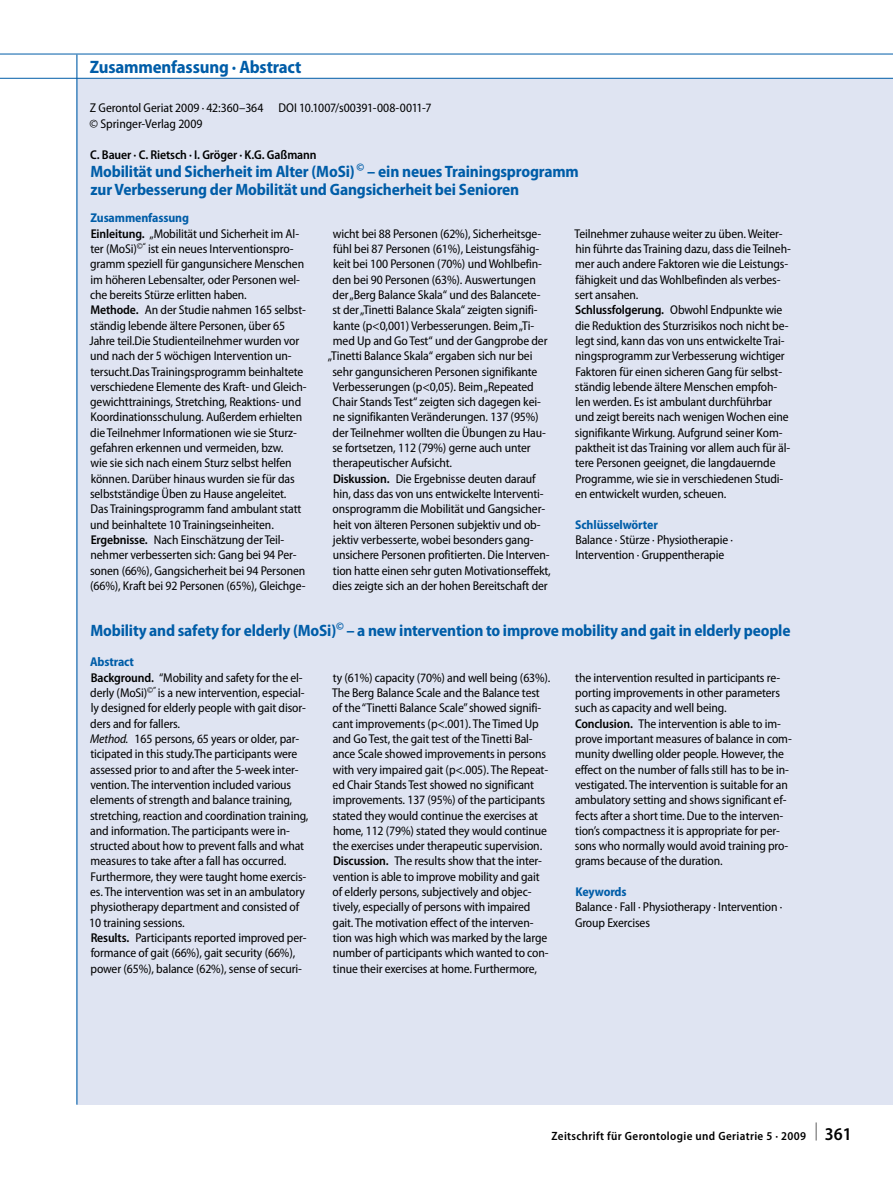
<style>
.page{position:relative;width:893px;height:1187px;background:#fff}
.page>*{position:absolute;margin:0;border:0;box-sizing:border-box;transform-origin:0 0}
._001_rubrik{font:700 semi-condensed 18px "Myriad Pro";letter-spacing:-.01em;color:#005da8}
.t1{font:600 semi-condensed 18px "Myriad Pro";color:#000}
._103_abstract_u1{font:700 semi-condensed 16.5px/18px "Myriad Pro";letter-spacing:-.01em;color:#005da8}
._103_abstract_u1_eng{font:700 semi-condensed 16.5px "Myriad Pro";letter-spacing:-.01em;color:#005da8}
._104_abstract_text_s{font:semi-condensed 12.75px/15.3px "Myriad Pro";letter-spacing:-.01em;color:#000}
._104_abstract_text_o{font:semi-condensed 12.75px/15.3px "Myriad Pro";letter-spacing:-.01em;color:#000}
._002_quelle_doi{font:semi-condensed 12.75px "Myriad Pro";color:#000}
._102_abstract_autore{font:600 semi-condensed 12.75px "Myriad Pro";letter-spacing:-.01em;color:#000}
._105_abstract_u2{font:700 semi-condensed 12.75px "Myriad Pro";letter-spacing:-.01em;color:#005da8}
._105_abstract_u2_eng{font:700 semi-condensed 12.75px "Myriad Pro";letter-spacing:-.015em;color:#005da8}
.t2{font:600 semi-condensed 12px "Myriad Pro";letter-spacing:.03em;color:#000}
.s1{font-weight:600}
.s2{font-style:italic}
</style>
<div class="page">
<div style="left:77px;top:78px;width:816px;height:1026px;background:#dfe4f2"></div>
<hr style="left:77px;top:55px;width:1px;height:1049px;background:#005da8">
<hr style="left:0;top:54px;width:893px;height:1px;background:#005da8">
<hr style="left:0;top:78px;width:893px;height:1px;background:#005da8">
<p class="_001_rubrik" style="left:90px;top:57px;width:213px">Zusammenfassung · Abstract</p>
<p class="_002_quelle_doi" style="left:90px;top:101px;width:343px">Z Gerontol Geriat 2009 · 42:360–364 DOI 10.1007/s00391-008-0011-7</p>
<p class="_002_quelle_doi" style="left:90px;top:117px;width:115px">© Springer-Verlag 2009</p>
<p class="_102_abstract_autore" style="left:90px;top:147px;width:228px">C. Bauer · C. Rietsch · I. Gröger · K.G. Gaßmann</p>
<p class="_103_abstract_u1" style="left:90px;top:162px;width:490px">Mobilität und Sicherheit im Alter (MoSi) <sup>©</sup> – ein neues Trainingsprogramm zur Verbesserung der Mobilität und Gangsicherheit bei Senioren</p>
<p class="_105_abstract_u2" style="left:90px;top:211px;width:100px">Zusammenfassung</p>
<p class="_104_abstract_text_s" style="left:90px;top:226px;width:216px"><span class="s1">Einleitung.</span> „Mobilität und Sicherheit im Al&shy;ter (MoSi)<sup>©“</sup> ist ein neues Interventionspro&shy;gramm speziell für gangunsichere Menschen im höheren Lebensalter, oder Personen wel&shy;che bereits Stürze erlitten haben.</p>
<p class="_104_abstract_text_s" style="left:90px;top:302px;width:219px"><span class="s1">Methode.</span> An der Studie nahmen 165 selbst&shy;ständig lebende ältere Personen, über 65<br>Jahre teil.Die Studienteilnehmer wurden vor und nach der 5 wöchigen Intervention un&shy;tersucht.Das Trainingsprogramm beinhaltete verschiedene Elemente des Kraft- und Gleich&shy;gewichttrainings, Stretching, Reaktions- und Koordinationsschulung. Außerdem erhielten die Teilnehmer Informationen wie sie Sturz&shy;gefahren erkennen und vermeiden, bzw.<br>wie sie sich nach einem Sturz selbst helfen können. Darüber hinaus wurden sie für das selbstständige Üben zu Hause angeleitet.<br>Das Trainingsprogramm fand ambulant statt und beinhaltete 10 Trainingseinheiten.</p>
<p class="_104_abstract_text_s" style="left:90px;top:532px;width:217px"><span class="s1">Ergebnisse.</span> Nach Einschätzung der Teil&shy;nehmer verbesserten sich: Gang bei 94 Per&shy;sonen (66%), Gangsicherheit bei 94 Personen (66%), Kraft bei 92 Personen (65%), Gleichge-</p>
<p class="_104_abstract_text_s" style="left:333px;top:226px;width:210px">wicht bei 88 Personen (62%), Sicherheitsge-</p>
<p class="_104_abstract_text_s" style="left:333px;top:241px;width:208px">fühl bei 87 Personen (61%), Leistungsfähig-</p>
<p class="_104_abstract_text_s" style="left:333px;top:257px;width:210px">keit bei 100 Personen (70%) und Wohlbefin-</p>
<p class="_104_abstract_text_s" style="left:333px;top:272px;width:205px">den bei 90 Personen (63%). Auswertungen</p>
<p class="_104_abstract_text_s" style="left:333px;top:287px;width:210px">der „Berg Balance Skala“ und des Balancete-</p>
<p class="_104_abstract_text_s" style="left:332px;top:302px;width:207px">st der „Tinetti Balance Skala“ zeigten signifi-</p>
<p class="_104_abstract_text_s" style="left:333px;top:318px;width:203px">kante (p&lt;0,001) Verbesserungen. Beim „Ti-</p>
<p class="_104_abstract_text_s" style="left:333px;top:333px;width:216px">med Up and Go Test“ und der Gangprobe der</p>
<p class="_104_abstract_text_s" style="left:328px;top:348px;width:206px">„Tinetti Balance Skala“ ergaben sich nur bei</p>
<p class="_104_abstract_text_s" style="left:332px;top:364px;width:207px">sehr gangunsicheren Personen signifikante</p>
<p class="_104_abstract_text_s" style="left:333px;top:379px;width:202px">Verbesserungen (p&lt;0,05). Beim „Repeated</p>
<p class="_104_abstract_text_s" style="left:333px;top:394px;width:210px">Chair Stands Test“ zeigten sich dagegen kei-</p>
<p class="_104_abstract_text_s" style="left:333px;top:410px;width:207px">ne signifikanten Veränderungen. 137 (95%)</p>
<p class="_104_abstract_text_s" style="left:333px;top:425px;width:215px">der Teilnehmer wollten die Übungen zu Hau-</p>
<p class="_104_abstract_text_s" style="left:332px;top:440px;width:200px">se fortsetzen, 112 (79%) gerne auch unter</p>
<p class="_104_abstract_text_s" style="left:333px;top:455px;width:121px">therapeutischer Aufsicht.</p>
<p class="_104_abstract_text_s" style="left:333px;top:471px;width:220px"><span class="s1">Diskussion.</span> Die Ergebnisse deuten darauf hin, dass das von uns entwickelte Interventi&shy;onsprogramm die Mobilität und Gangsicher&shy;heit von älteren Personen subjektiv und ob&shy;jektiv verbesserte, wobei besonders gang&shy;unsichere Personen profitierten. Die Interven&shy;tion hatte einen sehr guten Motivationseffekt, dies zeigte sich an der hohen Bereitschaft der</p>
<p class="_104_abstract_text_s" style="left:575px;top:226px;width:218px">Teilnehmer zuhause weiter zu üben. Weiter&shy;hin führte das Training dazu, dass die Teilneh&shy;mer auch andere Faktoren wie die Leistungs&shy;fähigkeit und das Wohlbefinden als verbes&shy;sert ansahen.</p>
<p class="_104_abstract_text_s" style="left:575px;top:302px;width:217px"><span class="s1">Schlussfolgerung.</span> Obwohl Endpunkte wie die Reduktion des Sturzrisikos noch nicht be&shy;legt sind, kann das von uns entwickelte Trai&shy;ningsprogramm zur Verbesserung wichtiger Faktoren für einen sicheren Gang für selbst&shy;ständig lebende ältere Menschen empfoh&shy;len werden. Es ist ambulant durchführbar und zeigt bereits nach wenigen Wochen eine signifikante Wirkung. Aufgrund seiner Kom&shy;paktheit ist das Training vor allem auch für äl&shy;tere Personen geeignet, die langdauernde Programme, wie sie in verschiedenen Studi&shy;en entwickelt wurden, scheuen.</p>
<p class="_105_abstract_u2" style="left:575px;top:517px;width:84px">Schlüsselwörter</p>
<p class="_104_abstract_text_o" style="left:575px;top:532px;width:159px">Balance · Stürze · Physiotherapie ·<br>Intervention · Gruppentherapie</p>
<p class="_103_abstract_u1_eng" style="left:90px;top:621px;width:702px">Mobility and safety for elderly (MoSi)<sup>©</sup> – a new intervention to improve mobility and gait in elderly people</p>
<p class="_105_abstract_u2" style="left:90px;top:655px;width:45px">Abstract</p>
<p class="_104_abstract_text_s" style="left:90px;top:670px;width:217px"><span class="s1">Background.</span> “Mobility and safety for the el&shy;derly (MoSi)<sup>©”</sup> is a new intervention, especial&shy;ly designed for elderly people with gait disor&shy;ders and for fallers.</p>
<p class="_104_abstract_text_s" style="left:89px;top:731px;width:221px"><span class="s2">Method.</span> 165 persons, 65 years or older, par&shy;ticipated in this study.The participants were assessed prior to and after the 5-week inter&shy;vention. The intervention included various elements of strength and balance training, stretching, reaction and coordination training, and information. The participants were in&shy;structed about how to prevent falls and what measures to take after a fall has occurred.<br>Furthermore, they were taught home exercis&shy;es. The intervention was set in an ambulatory physiotherapy department and consisted of 10 training sessions.</p>
<p class="_104_abstract_text_s" style="left:91px;top:930px;width:218px"><span class="s1">Results.</span> Participants reported improved per&shy;formance of gait (66%), gait security (66%), power (65%), balance (62%), sense of securi-</p>
<p class="_104_abstract_text_s" style="left:332px;top:670px;width:220px">ty (61%) capacity (70%) and well being (63%).<br>The Berg Balance Scale and the Balance test of the “Tinetti Balance Scale” showed signifi&shy;cant improvements (p&lt;.001). The Timed Up and Go Test, the gait test of the Tinetti Bal&shy;ance Scale showed improvements in persons with very impaired gait (p&lt;.005). The Repeat&shy;ed Chair Stands Test showed no significant improvements. 137 (95%) of the participants stated they would continue the exercises at home, 112 (79%) stated they would continue the exercises under therapeutic supervision.</p>
<p class="_104_abstract_text_s" style="left:333px;top:853px;width:218px"><span class="s1">Discussion.</span> The results show that the inter&shy;vention is able to improve mobility and gait of elderly persons, subjectively and objec&shy;tively, especially of persons with impaired gait. The motivation effect of the interven&shy;tion was high which was marked by the large number of participants which wanted to con&shy;tinue their exercises at home. Furthermore,</p>
<p class="_104_abstract_text_s" style="left:575px;top:670px;width:207px;text-align:justify">the intervention resulted in participants re&shy;porting improvements in other parameters such as capacity and well being.</p>
<p class="_104_abstract_text_s" style="left:575px;top:716px;width:218px"><span class="s1">Conclusion.</span> The intervention is able to im&shy;prove important measures of balance in com&shy;munity dwelling older people. However, the effect on the number of falls still has to be in&shy;vestigated. The intervention is suitable for an ambulatory setting and shows significant ef&shy;fects after a short time. Due to the interven&shy;tion’s compactness it is appropriate for per&shy;sons who normally would avoid training pro&shy;grams because of the duration.</p>
<p class="_105_abstract_u2_eng" style="left:575px;top:884px;width:53px">Keywords</p>
<p class="_104_abstract_text_o" style="left:575px;top:899px;width:209px">Balance · Fall · Physiotherapy · Intervention ·<br>Group Exercises</p>
<p class="t2" style="left:552px;top:1129px;width:267px">Zeitschrift für Gerontologie und Geriatrie 5 · 2009 <sup>|</sup></p>
<p class="t1" style="left:825px;top:1123px;width:28px">361</p>
</div>
